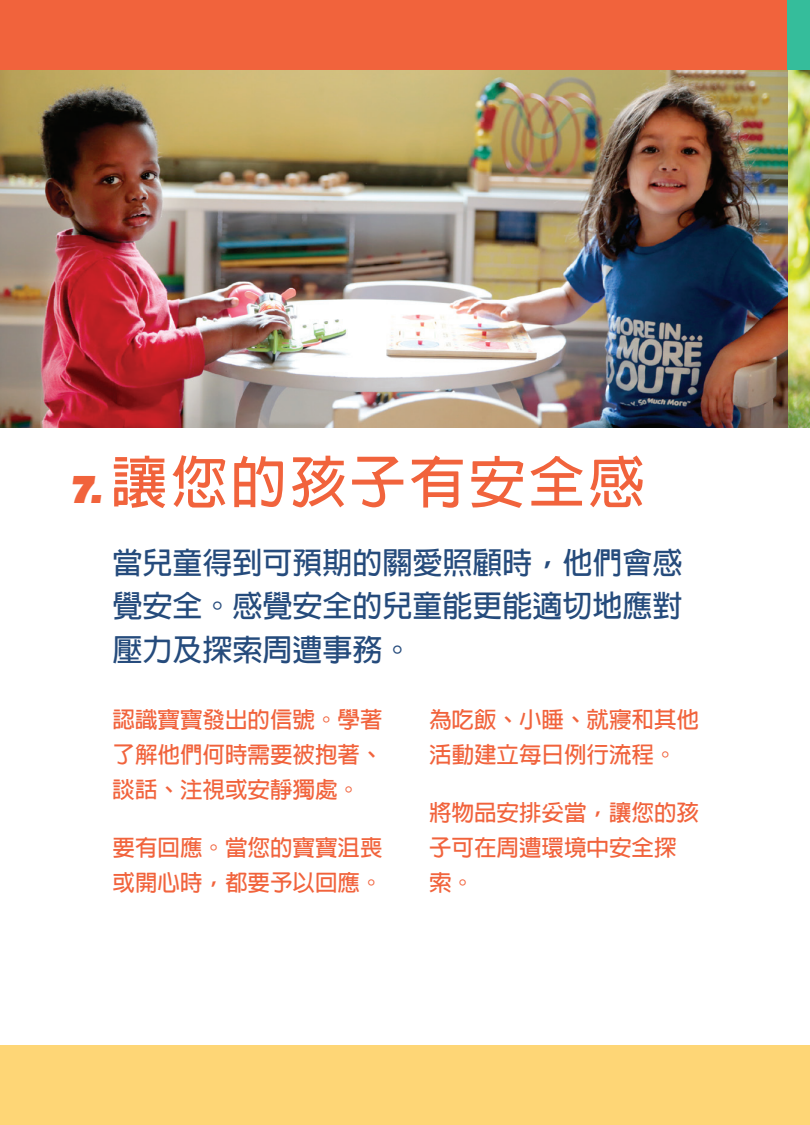
<style>
.page{position:relative;width:810px;height:1125px;background:#fff}
.page>*{position:absolute;margin:0;border:0;box-sizing:border-box;transform-origin:0 0}
.t1{font:700 56.25px "Adobe Fan Heiti Std";letter-spacing:.06em;color:#f1633c}
.t2{font:700 30px/43.5px "Adobe Fan Heiti Std";color:#254b7c;text-align:justify}
.t3{font:700 22.5px/35px "Adobe Fan Heiti Std";color:#f1633c}
.s1{font-family:"Bemio";font-weight:400;font-style:italic;font-size:40px}
</style>
<div class="page">
<img style="left:788px;top:69px;width:22px;height:359px">
<img style="left:0;top:69px;width:788px;height:359px">
<div style="left:0;top:0;width:788px;height:69px;background:#f1633c"></div>
<div style="left:0;top:1046px;width:788px;height:79px;background:#fed676"></div>
<div style="left:788px;top:0;width:22px;height:69px;background:#35bd9b"></div>
<div style="left:788px;top:1046px;width:22px;height:79px;background:#fed676"></div>
<h1 class="t1" style="left:70px;top:449px;width:576px"><span class="s1">7.</span> 讓您的孩子有安全感</h1>
<h2 class="t2" style="left:112px;top:542px;width:571px">當兒童得到可預期的關愛照顧時，他們會感覺安全。感覺安全的兒童能更能適切地應對壓力及探索周遭事務。</h2>
<p class="t3" style="left:112px;top:703px;width:271px;text-align:justify">認識寶寶發出的信號。學著了解他們何時需要被抱著、談話、注視或安靜獨處。</p>
<p class="t3" style="left:112px;top:830px;width:271px">要有回應。當您的寶寶沮喪或開心時，都要予以回應。</p>
<p class="t3" style="left:429px;top:703px;width:271px">為吃飯、小睡、就寢和其他活動建立每日例行流程。</p>
<p class="t3" style="left:429px;top:796px;width:271px">將物品安排妥當，讓您的孩子可在周遭環境中安全探索。</p>
</div>
